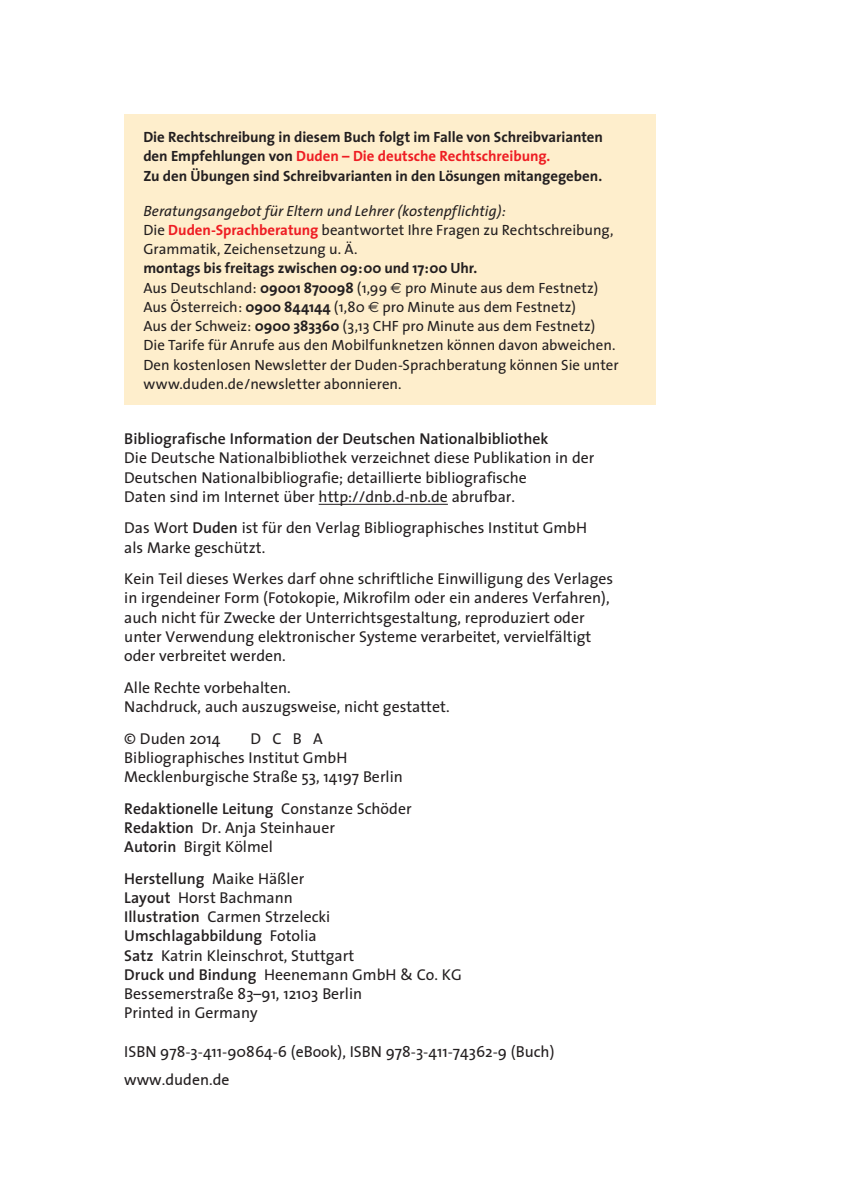
<style>
.page{position:relative;width:844px;height:1191px;background:#fff}
.page>*{position:absolute;margin:0;border:0;box-sizing:border-box;transform-origin:0 0}
.t1{font:15.75px/19.2px "The Sans";color:#231f20}
.t2{font:15.75px/28px "The Sans Plain";color:#231f20}
.t3{font:600 15.75px "The Sans";color:#231f20}
.t4{font:14.88px/19.2px "The Sans";color:#231f20}
.t5{font:700 14.88px/19.2px "The Sans";letter-spacing:-.005em;color:#231f20}
.s1{color:#ee1d23}
.s2{font-style:italic}
.s3{font-weight:700;color:#ee1d23}
.s4{font-weight:700}
.s5{font-family:"Euro Sans"}
.s6{font-weight:600}
</style>
<div class="page">
<div style="left:124px;top:114px;width:531px;height:291px;background:#feeecc"></div>
<hr style="left:318px;top:504px;width:130px;height:1px;background:#231f20">
<p class="t5" style="left:143px;top:127px;width:461px">Die Rechtschreibung in diesem Buch folgt im Falle von Schreibvarianten den Empfehlungen von <span class="s1">Duden – Die deutsche Rechtschreibung.<br></span>Zu den Übungen sind Schreibvarianten in den Lösungen mitangegeben.</p>
<p class="t4" style="left:143px;top:201px;width:471px"><span class="s2">Beratungsangebot für Eltern und Lehrer (kostenpflichtig):<br></span>Die <span class="s3">Duden-Sprachberatung</span> beantwortet Ihre Fragen zu Rechtschreibung,<br>Grammatik, Zeichensetzung u. Ä.</p>
<p class="t4" style="left:143px;top:258px;width:477px"><span class="s4">montags bis freitags zwischen 09:00 und 17:00 Uhr.<br></span>Aus Deutschland: <span class="s4">09001 870098</span> (1,99 <span class="s5">€</span> pro Minute aus dem Festnetz)<br>Aus Österreich: <span class="s4">0900 844144</span> (1,80 <span class="s5">€</span> pro Minute aus dem Festnetz)<br>Aus der Schweiz: <span class="s4">0900 383360</span> (3,13 CHF pro Minute aus dem Festnetz)<br>Die Tarife für Anrufe aus den Mobilfunknetzen können davon abweichen.<br>Den kostenlosen Newsletter der Duden-Sprachberatung können Sie unter www.duden.de/newsletter abonnieren.</p>
<p class="t3" style="left:124px;top:426px;width:425px">Bibliografische Information der Deutschen Nationalbibliothek</p>
<p class="t1" style="left:124px;top:448px;width:471px">Die Deutsche Nationalbibliothek verzeichnet diese Publikation in der<br>Deutschen Nationalbibliografie; detaillierte bibliografische<br>Daten sind im Internet über http://dnb.d-nb.de abrufbar.</p>
<p class="t1" style="left:124px;top:518px;width:464px">Das Wort <span class="s6">Duden</span> ist für den Verlag Bibliographisches Institut GmbH als Marke geschützt.</p>
<p class="t1" style="left:124px;top:569px;width:490px">Kein Teil dieses Werkes darf ohne schriftliche Einwilligung des Verlages in irgendeiner Form (Fotokopie, Mikrofilm oder ein anderes Verfahren), auch nicht für Zwecke der Unterrichtsgestaltung, reproduziert oder unter Verwendung elektronischer Systeme verarbeitet, vervielfältigt oder verbreitet werden.</p>
<p class="t1" style="left:124px;top:677px;width:327px">Alle Rechte vorbehalten.<br>Nachdruck, auch auszugsweise, nicht gestattet.</p>
<p class="t1" style="left:124px;top:728px;width:98px">© Duden 2014</p>
<p class="t1" style="left:124px;top:728px;width:280px;text-indent:126px">D C B A<br>Bibliographisches Institut GmbH<br>Mecklenburgische Straße 53, 14197 Berlin</p>
<p class="t1" style="left:124px;top:798px;width:289px"><span class="s6">Redaktionelle Leitung</span> Constanze Schöder<br><span class="s6">Redaktion</span> Dr. Anja Steinhauer<br><span class="s6">Autorin</span> Birgit Kölmel</p>
<p class="t1" style="left:124px;top:868px;width:339px"><span class="s6">Herstellung</span> Maike Häßler<br><span class="s6">Layout</span> Horst Bachmann<br><span class="s6">Illustration</span> Carmen Strzelecki<br><span class="s6">Umschlagabbildung</span> Fotolia<br><span class="s6">Satz</span> Katrin Kleinschrot, Stuttgart<br><span class="s6">Druck und Bindung</span> Heenemann GmbH &amp; Co. KG<br>Bessemerstraße 83–91, 12103 Berlin<br>Printed in Germany</p>
<p class="t2" style="left:124px;top:1037px;width:431px">ISBN 978-3-411-90864-6 (eBook), ISBN 978-3-411-74362-9 (Buch) www.duden.de</p>
</div>
